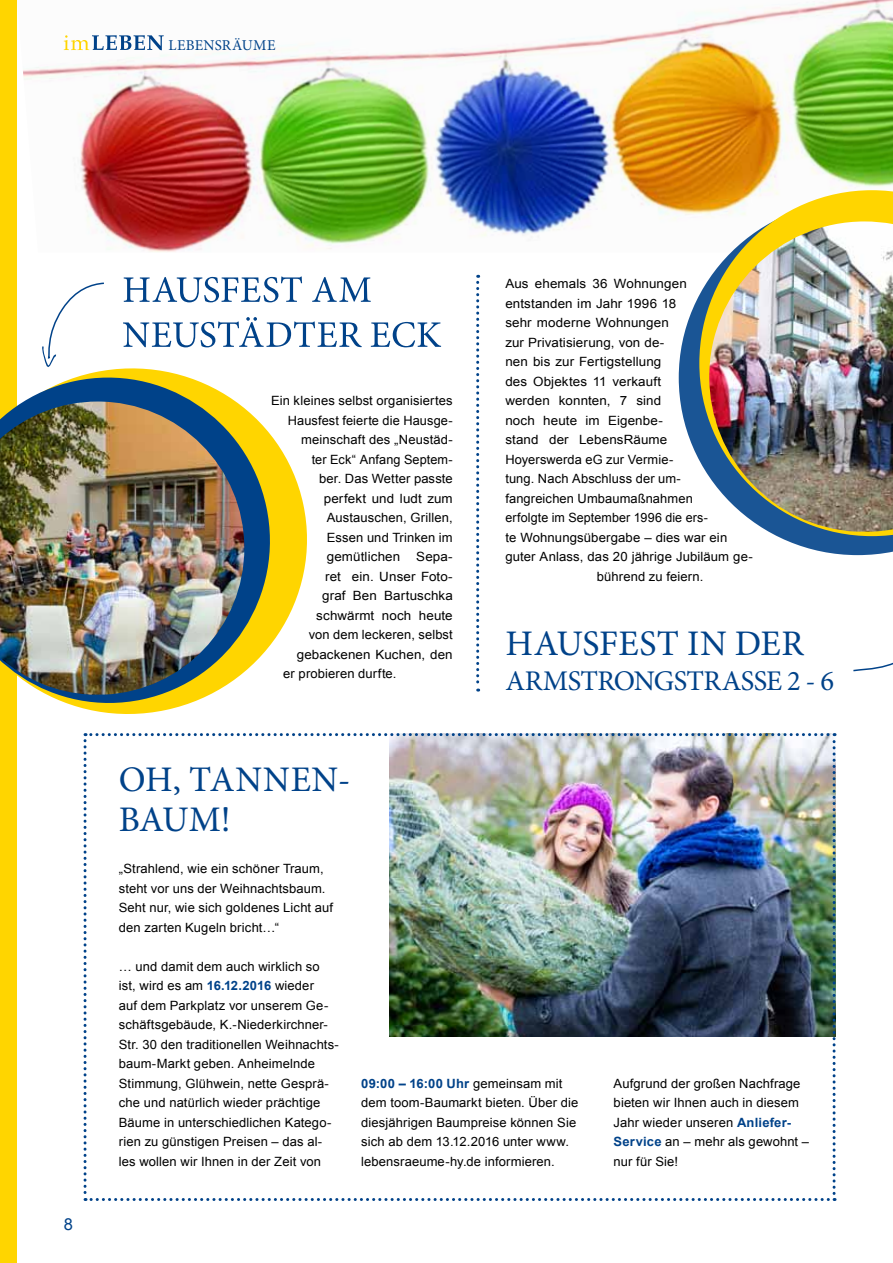
<style>
.page{position:relative;width:893px;height:1263px;background:#fff}
.page>*{position:absolute;margin:0;border:0;box-sizing:border-box;transform-origin:0 0}
.t1{font:36px/40.5px "Minion Pro";letter-spacing:.005em;color:#004289}
.t2{font:28.5px "Minion Pro";letter-spacing:-.02em;color:#004289}
.t3{font:16.5px "Arial";color:#004289}
.t4{font:15px "Minion Pro";letter-spacing:.02em;color:#004289}
.t5{font:12.75px/19.5px "Arial";letter-spacing:.01em;color:#000}
.t6{font:12.75px "Arial";letter-spacing:.01em;color:#000;scale:1.05 1}
.s1{font-weight:700;color:#004289}
</style>
<div class="page">
<img style="left:23px;top:0;width:870px;height:252px">
<svg style="left:853px;top:662px;width:40px;height:10px"></svg>
<div style="left:0;top:0;width:17px;height:1263px;background:#ffd500"></div>
<svg style="left:64px;top:35px;width:100px;height:15px"></svg>
<svg style="left:285px;top:456px;width:22px;height:167px;fill:#ffd500"></svg>
<svg style="left:679px;top:200px;width:214px;height:355px"></svg>
<svg style="left:699px;top:190px;width:194px;height:346px"></svg>
<svg style="left:24px;top:368px;width:261px;height:346px"></svg>
<img style="left:709px;top:221px;width:184px;height:311px">
<svg style="left:123px;top:317px;width:318px;height:30px"></svg>
<svg style="left:124px;top:276px;width:247px;height:26px"></svg>
<img style="left:0;top:401px;width:244px;height:293px">
<svg style="left:42px;top:282px;width:62px;height:85px"></svg>
<svg style="left:476px;top:275px;width:3px;height:416px"></svg>
<img style="left:84px;top:733px;width:752px;height:468px">
<p class="t4" style="left:169px;top:35px;width:108px">LEBENSRÄUME</p>
<p class="t3" style="left:64px;top:1214px;width:11px">8</p>
<p class="t5" style="left:271px;top:391px;width:183px">Ein kleines selbst organisiertes</p>
<p class="t5" style="left:288px;top:410px;width:166px">Hausfest feierte die Hausge-</p>
<p class="t5" style="left:301px;top:430px;width:153px">meinschaft des „Neustäd-</p>
<p class="t5" style="left:312px;top:449px;width:143px">ter Eck“ Anfang Septem-</p>
<p class="t5" style="left:319px;top:469px;width:135px">ber. Das Wetter passte</p>
<p class="t6" style="left:324px;top:490px;width:124px">perfekt und ludt zum</p>
<p class="t5" style="left:327px;top:508px;width:127px">Austauschen, Grillen,</p>
<p class="t5" style="left:327px;top:527px;width:127px">Essen und Trinken im</p>
<p class="t6" style="left:327px;top:548px;width:72px">gemütlichen</p>
<p class="t6" style="left:416px;top:548px;width:36px">Sepa-</p>
<p class="t6" style="left:325px;top:568px;width:123px">ret ein. Unser Foto-</p>
<p class="t6" style="left:322px;top:587px;width:126px">graf Ben Bartuschka</p>
<p class="t6" style="left:316px;top:607px;width:131px">schwärmt noch heute</p>
<p class="t5" style="left:309px;top:625px;width:145px">von dem leckeren, selbst</p>
<p class="t6" style="left:297px;top:646px;width:150px">gebackenen Kuchen, den</p>
<p class="t5" style="left:283px;top:664px;width:115px">er probieren durfte.</p>
<p class="t6" style="left:505px;top:275px;width:174px">Aus ehemals 36 Wohnungen</p>
<p class="t6" style="left:505px;top:295px;width:164px">entstanden im Jahr 1996 18</p>
<p class="t6" style="left:505px;top:314px;width:157px">sehr moderne Wohnungen</p>
<p class="t6" style="left:505px;top:334px;width:153px">zur Privatisierung, von de-</p>
<p class="t6" style="left:505px;top:353px;width:150px">nen bis zur Fertigstellung</p>
<p class="t6" style="left:505px;top:373px;width:150px">des Objektes 11 verkauft</p>
<p class="t6" style="left:505px;top:392px;width:150px">werden konnten, 7 sind</p>
<p class="t6" style="left:505px;top:412px;width:152px">noch heute im Eigenbe-</p>
<p class="t6" style="left:505px;top:431px;width:156px">stand der LebensRäume</p>
<p class="t5" style="left:505px;top:449px;width:169px">Hoyerswerda eG zur Vermie-</p>
<p class="t5" style="left:505px;top:469px;width:177px">tung. Nach Abschluss der um-</p>
<p class="t5" style="left:505px;top:488px;width:189px">fangreichen Umbaumaßnahmen</p>
<p class="t5" style="left:505px;top:508px;width:204px">erfolgte im September 1996 die ers-</p>
<p class="t5" style="left:505px;top:527px;width:223px">te Wohnungsübergabe – dies war ein</p>
<p class="t5" style="left:505px;top:547px;width:249px">guter Anlass, das 20 jährige Jubiläum ge-</p>
<p class="t5" style="left:597px;top:566px;width:108px">bührend zu feiern.</p>
<h1 class="t1" style="left:505px;top:623px;width:300px">HAUSFEST IN DER</h1>
<h2 class="t2" style="left:505px;top:661px;width:330px">ARMSTRONGSTRASSE 2 - 6</h2>
<h1 class="t1" style="left:119px;top:759px;width:233px">OH, TANNEN-<br>BAUM!</h1>
<p class="t5" style="left:119px;top:859px;width:216px">„Strahlend, wie ein schöner Traum, steht vor uns der Weihnachtsbaum.<br>Seht nur, wie sich goldenes Licht auf den zarten Kugeln bricht…“</p>
<p class="t5" style="left:119px;top:956px;width:222px">… und damit dem auch wirklich so ist, wird es am <span class="s1">16.12.2016</span> wieder<br>auf dem Parkplatz vor unserem Ge&shy;schäftsgebäude, K.-Niederkirchner-Str. 30 den traditionellen Weihnachts&shy;baum-Markt geben. Anheimelnde Stimmung, Glühwein, nette Gesprä&shy;che und natürlich wieder prächtige Bäume in unterschiedlichen Katego&shy;rien zu günstigen Preisen – das al&shy;les wollen wir Ihnen in der Zeit von</p>
<p class="t5" style="left:361px;top:1073px;width:219px"><span class="s1">09:00 – 16:00 Uhr</span> gemeinsam mit dem toom-Baumarkt bieten. Über die diesjährigen Baumpreise können Sie sich ab dem 13.12.2016 unter www. lebensraeume-hy.de informieren.</p>
<p class="t5" style="left:614px;top:1073px;width:197px">Aufgrund der großen Nachfrage bieten wir Ihnen auch in diesem<br>Jahr wieder unseren <span class="s1">Anliefer-<br>Service</span> an – mehr als gewohnt – nur für Sie!</p>
</div>
